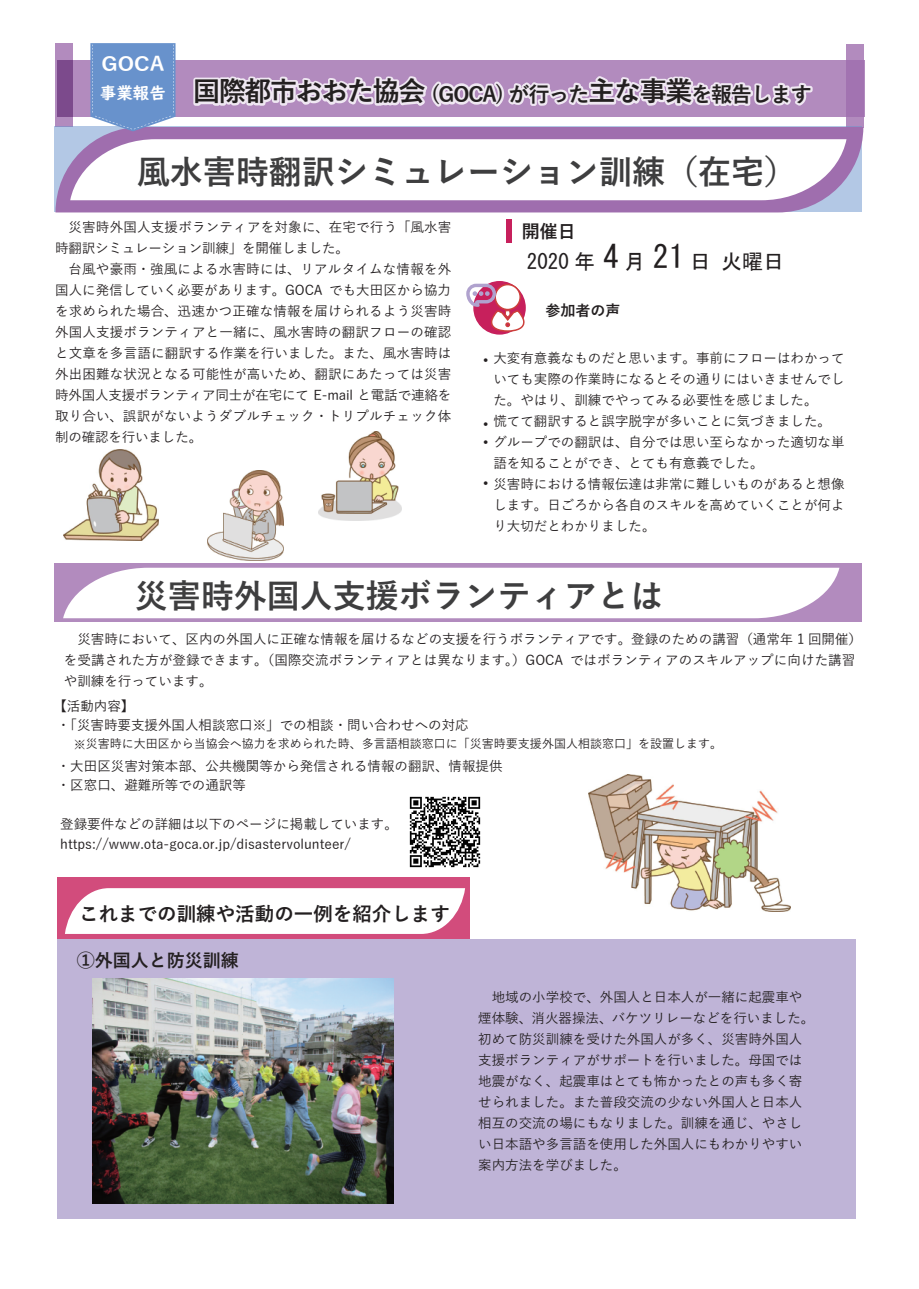
<style>
.page{position:relative;width:919px;height:1289px;background:#fff}
.page>*{position:absolute;margin:0;border:0;box-sizing:border-box;transform-origin:0 0}
.t1{font:700 33px "Yu Gothic";color:#3e3e3f}
.t2{font:700 21px "Yu Gothic";letter-spacing:-.05em;color:#231f20}
.t3{font:21px "MS Gothic";color:#231f20}
.t4{font:700 19.5px "Yu Gothic";color:#231f20}
.t5{font:700 19.5px "Yu Gothic";color:#fff;scale:1.1 1}
.t6{font:700 18px "Yu Gothic";color:#231f20}
.t7{font:16.5px "UD Digi Kyokasho N B";color:#fff}
.t8{font:700 15px "Yu Gothic";color:#231f20}
.t9{font:500 13.5px/21px "Yu Gothic";color:#231f20}
.t10{font:500 12px "Yu Gothic";color:#231f20}
.s1{font-family:"UD Digi Kyokasho N B";font-weight:400;font-size:16.5px;color:#fff}
.s2{font-size:27px}
.s3{font-size:31.5px}
</style>
<div class="page">
<svg style="left:846px;top:44px;width:17px;height:84px"></svg>
<div style="left:57px;top:938px;width:798px;height:280px;background:#bfb4d7"></div>
<div style="left:57px;top:877px;width:412px;height:61px;background:#d24c7c"></div>
<img style="left:588px;top:775px;width:202px;height:136px">
<div style="left:72px;top:61px;width:792px;height:56px;background:#b28bbe"></div>
<svg style="left:55px;top:43px;width:17px;height:83px"></svg>
<svg style="left:191px;top:75px;width:622px;height:37px;background:#d3bdda"></svg>
<svg style="left:55px;top:127px;width:808px;height:85px;background:#a27ab5"></svg>
<svg style="left:70px;top:139px;width:776px;height:61px"></svg>
<div style="left:55px;top:563px;width:807px;height:59px;background:linear-gradient(to right,#b28bbe,#b28bbe)"></div>
<svg style="left:63px;top:567px;width:776px;height:51px"></svg>
<div style="left:506px;top:219px;width:5px;height:24px;background:#c7205c"></div>
<div style="left:473px;top:281px;width:52px;height:53px;border:2px solid #c7205c;border-radius:50%"></div>
<svg style="left:466px;top:283px;width:59px;height:49px"></svg>
<svg style="left:90px;top:43px;width:85px;height:88px;background:#7197ce"></svg>
<img style="left:64px;top:449px;width:94px;height:92px">
<img style="left:208px;top:470px;width:75px;height:90px">
<img style="left:318px;top:431px;width:84px;height:89px">
<img style="left:409px;top:796px;width:72px;height:72px">
<svg style="left:65px;top:888px;width:400px;height:45px;background:#fcf4f7"></svg>
<img style="left:93px;top:978px;width:301px;height:225px">
<h3 class="t5" style="left:101px;top:53px;width:59px">GOCA</h3>
<p class="t7" style="left:100px;top:83px;width:67px">事業報告</p>
<h3 class="t5" style="left:101px;top:63px;width:59px">GOCA</h3>
<h2 class="t2" style="left:100px;top:83px;width:713px"><span class="s1">事業報告</span> <span class="s2">国際都市おおた協会</span> (GOCA) が行った<span class="s2">主な事業</span>を報告します</h2>
<h1 class="t1" style="left:137px;top:154px;width:662px">風水害時翻訳シミュレーション訓練（在宅）</h1>
<p class="t9" style="left:55px;top:214px;width:398px">　災害時外国人支援ボランティアを対象に、在宅で行う「風水害時翻訳シミュレーション訓練」を開催しました。<br>　台風や豪雨・強風による水害時には、リアルタイムな情報を外国人に発信していく必要があります。GOCA でも大田区から協力を求められた場合、迅速かつ正確な情報を届けられるよう災害時外国人支援ボランティアと一緒に、風水害時の翻訳フローの確認と文章を多言語に翻訳する作業を行いました。また、風水害時は外出困難な状況となる可能性が高いため、翻訳にあたっては災害時外国人支援ボランティア同士が在宅にて E-mail と電話で連絡を取り合い、誤訳がないようダブルチェック・トリプルチェック体制の確認を行いました。</p>
<h3 class="t6" style="left:521px;top:221px;width:55px">開催日</h3>
<h2 class="t3" style="left:527px;top:251px;width:259px">2020 年 <span class="s3">4</span> 月 <span class="s3">21</span> 日 火曜日</h2>
<p class="t8" style="left:545px;top:302px;width:76px">参加者の声</p>
<p class="t9" style="left:493px;top:346px;width:353px">大変有意義なものだと思います。事前にフローはわかっていても実際の作業時になるとその通りにはいきませんでした。やはり、訓練でやってみる必要性を感じました。<br>慌てて翻訳すると誤字脱字が多いことに気づきました。グループでの翻訳は、自分では思い至らなかった適切な単語を知ることができ、とても有意義でした。<br>災害時における情報伝達は非常に難しいものがあると想像します。日ごろから各自のスキルを高めていくことが何より大切だとわかりました。</p>
<h3 class="t6" style="left:477px;top:350px;width:19px">・</h3>
<h3 class="t6" style="left:477px;top:414px;width:19px">・</h3>
<h3 class="t6" style="left:477px;top:432px;width:19px">・</h3>
<h3 class="t6" style="left:477px;top:473px;width:19px">・</h3>
<h1 class="t1" style="left:135px;top:577px;width:530px">災害時外国人支援ボランティアとは</h1>
<p class="t9" style="left:64px;top:627px;width:799px;text-indent:14px">災害時において、区内の外国人に正確な情報を届けるなどの支援を行うボランティアです。登録のための講習（通常年 1 回開催）を受講された方が登録できます。（国際交流ボランティアとは異なります。）GOCA ではボランティアのスキルアップに向けた講習や訓練を行っています。</p>
<p class="t9" style="left:53px;top:694px;width:417px;line-height:19.5px">【活動内容】<br>・「災害時要支援外国人相談窓口※」での相談・問い合わせへの対応</p>
<p class="t10" style="left:74px;top:732px;width:650px">※災害時に大田区から当協会へ協力を求められた時、多言語相談窓口に「災害時要支援外国人相談窓口」を設置します。</p>
<p class="t9" style="left:57px;top:754px;width:447px;line-height:19.5px">・大田区災害対策本部、公共機関等から発信される情報の翻訳、情報提供・区窓口、避難所等での通訳等</p>
<p class="t9" style="left:60px;top:812px;width:339px;line-height:19.5px">登録要件などの詳細は以下のページに掲載しています。https://www.ota-goca.or.jp/disastervolunteer/</p>
<h3 class="t4" style="left:79px;top:903px;width:372px">これまでの訓練や活動の一例を紹介します</h3>
<h3 class="t6" style="left:77px;top:950px;width:163px">①外国人と防災訓練</h3>
<p class="t9" style="left:478px;top:985px;width:337px">　地域の小学校で、外国人と日本人が一緒に起震車や煙体験、消火器操法、バケツリレーなどを行いました。初めて防災訓練を受けた外国人が多く、災害時外国人支援ボランティアがサポートを行いました。母国では地震がなく、起震車はとても怖かったとの声も多く寄せられました。また普段交流の少ない外国人と日本人相互の交流の場にもなりました。訓練を通じ、やさしい日本語や多言語を使用した外国人にもわかりやすい案内方法を学びました。</p>
</div>
